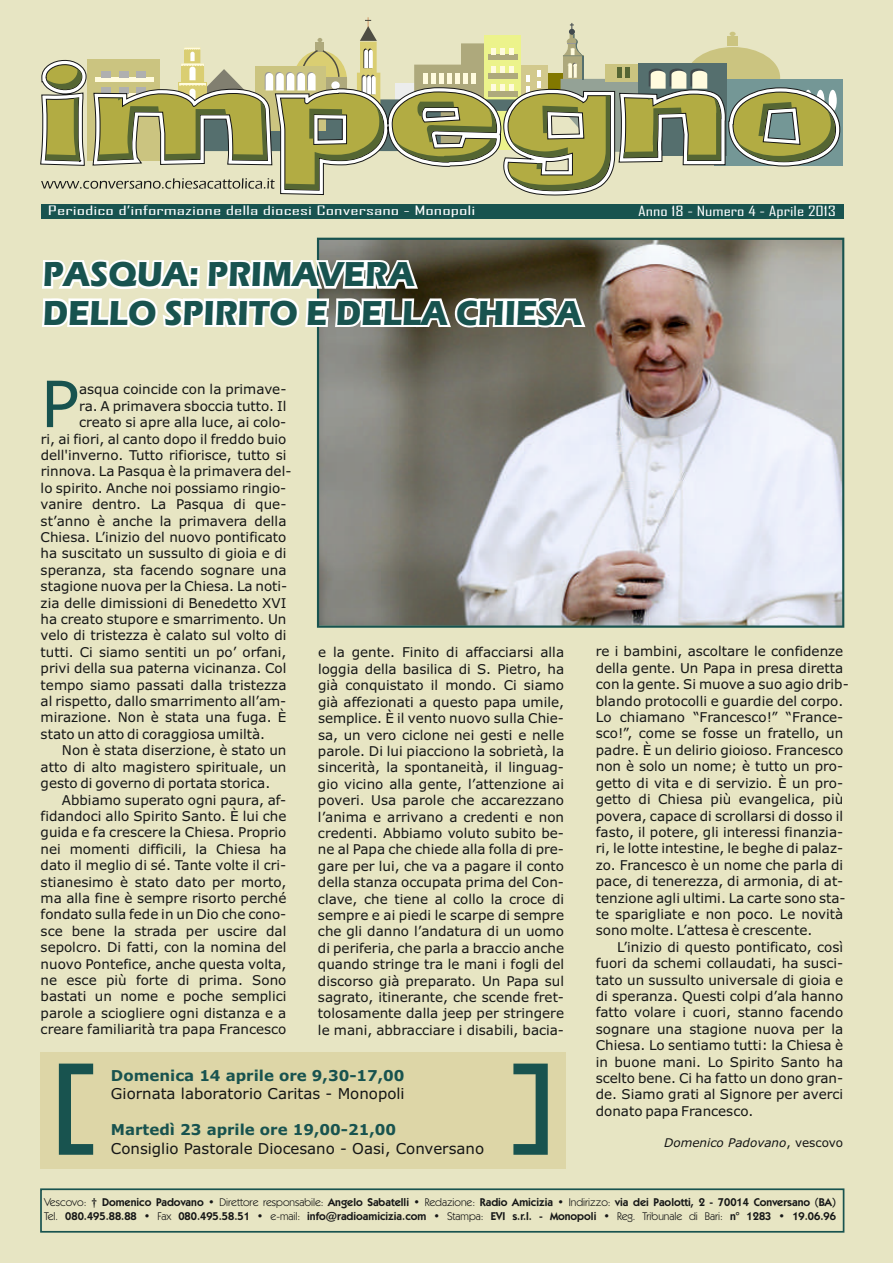
<style>
.page{position:relative;width:893px;height:1263px;background:#e7e5c3}
.page>*{position:absolute;margin:0;border:0;box-sizing:border-box;transform-origin:0 0}
.t1{font:63.75px "Verdana";color:#18534f}
.t2{font:700 36px/38.4px "Eras ITC";color:#18534f;scale:.91 1}
.t3{font:15px "Verdana";color:#151616}
.t4{font:700 15px "Verdana";color:#18534f}
.t5{font:13.5px/16.4px "Verdana";color:#151616;text-align:justify}
.t6{font:13.5px "Agency FB";color:#fff;scale:1.42 1}
.t7{font:12.45px "Agency FB";color:#fff;scale:1.79 1}
.t8{font:italic 12px "Verdana";color:#151616}
.t9{font:600 11.25px/13.5px "Kabel IT Cby BT";color:#151616}
.s1{font-style:normal}
.s2{font-weight:400}
</style>
<div class="page">
<div style="left:40px;top:1188px;width:804px;height:44px;border:2px solid #18534f"></div>
<div style="left:41px;top:204px;width:802px;height:14px;background:#18534f"></div>
<div style="left:41px;top:1052px;width:525px;height:116px;background:#ddd6a7"></div>
<svg style="left:59px;top:1063px;width:34px;height:92px"></svg>
<svg style="left:513px;top:1063px;width:35px;height:92px"></svg>
<svg style="left:317px;top:238px;width:527px;height:390px;background:#a8a6a4"></svg>
<svg style="left:42px;top:260px;width:543px;height:67px;background:#cbc9be"></svg>
<svg style="left:40px;top:17px;width:801px;height:179px"></svg>
<svg style="left:45px;top:64px;width:791px;height:127px"></svg>
<svg style="left:45px;top:68px;width:790px;height:123px"></svg>
<svg style="left:560px;top:23px;width:79px;height:129px"></svg>
<p class="t7" style="left:48px;top:206px;width:240px">Periodico d’informazione della diocesi Conversano - Monopoli</p>
<p class="t6" style="left:638px;top:205px;width:141px">Anno 18 - Numero 4 - Aprile 2013</p>
<h2 class="t2" style="left:43px;top:259px;width:594px">PASQUA: PRIMAVERA<br>DELLO SPIRITO E DELLA CHIESA</h2>
<h1 class="t1" style="left:41px;top:378px;width:40px">P</h1>
<p class="t5" style="left:79px;top:382px;width:209px">asqua coincide con la primave-</p>
<p class="t5" style="left:79px;top:399px;width:209px">ra. A primavera sboccia tutto. Il</p>
<p class="t5" style="left:79px;top:415px;width:209px">creato si apre alla luce, ai colo-</p>
<p class="t5" style="left:41px;top:432px;width:247px">ri, ai fiori, al canto dopo il freddo buio</p>
<p class="t5" style="left:41px;top:448px;width:247px">dell'inverno. Tutto rifiorisce, tutto si</p>
<p class="t5" style="left:41px;top:464px;width:252px">rinnova. La Pasqua è la primavera del-</p>
<p class="t5" style="left:41px;top:481px;width:247px">lo spirito. Anche noi possiamo ringio-</p>
<p class="t5" style="left:41px;top:497px;width:247px">vanire dentro. La Pasqua di que-</p>
<p class="t5" style="left:41px;top:514px;width:247px">st’anno è anche la primavera della</p>
<p class="t5" style="left:41px;top:530px;width:247px">Chiesa. L’inizio del nuovo pontificato</p>
<p class="t5" style="left:41px;top:546px;width:247px">ha suscitato un sussulto di gioia e di</p>
<p class="t5" style="left:41px;top:563px;width:247px">speranza, sta facendo sognare una</p>
<p class="t5" style="left:41px;top:579px;width:248px">stagione nuova per la Chiesa. La noti-</p>
<p class="t5" style="left:41px;top:596px;width:247px">zia delle dimissioni di Benedetto XVI</p>
<p class="t5" style="left:41px;top:612px;width:247px">ha creato stupore e smarrimento. Un</p>
<p class="t5" style="left:41px;top:628px;width:247px">velo di tristezza è calato sul volto di</p>
<p class="t5" style="left:41px;top:645px;width:247px">tutti. Ci siamo sentiti un po’ orfani,</p>
<p class="t5" style="left:41px;top:661px;width:247px">privi della sua paterna vicinanza. Col</p>
<p class="t5" style="left:41px;top:678px;width:247px">tempo siamo passati dalla tristezza</p>
<p class="t5" style="left:41px;top:694px;width:247px">al rispetto, dallo smarrimento all’am-</p>
<p class="t5" style="left:41px;top:710px;width:247px">mirazione. Non è stata una fuga. È</p>
<p class="t5" style="left:41px;top:727px;width:226px">stato un atto di coraggiosa umiltà.</p>
<p class="t5" style="left:62px;top:743px;width:226px">Non è stata diserzione, è stato un</p>
<p class="t5" style="left:41px;top:760px;width:247px">atto di alto magistero spirituale, un</p>
<p class="t5" style="left:41px;top:776px;width:231px">gesto di governo di portata storica.</p>
<p class="t5" style="left:62px;top:792px;width:226px">Abbiamo superato ogni paura, af-</p>
<p class="t5" style="left:41px;top:809px;width:247px">fidandoci allo Spirito Santo. È lui che</p>
<p class="t5" style="left:41px;top:825px;width:247px">guida e fa crescere la Chiesa. Proprio</p>
<p class="t5" style="left:41px;top:842px;width:247px">nei momenti difficili, la Chiesa ha</p>
<p class="t5" style="left:41px;top:858px;width:247px">dato il meglio di sé. Tante volte il cri-</p>
<p class="t5" style="left:41px;top:875px;width:247px">stianesimo è stato dato per morto,</p>
<p class="t5" style="left:41px;top:891px;width:247px">ma alla fine è sempre risorto perché</p>
<p class="t5" style="left:41px;top:907px;width:247px">fondato sulla fede in un Dio che cono-</p>
<p class="t5" style="left:41px;top:924px;width:247px">sce bene la strada per uscire dal</p>
<p class="t5" style="left:41px;top:940px;width:247px">sepolcro. Di fatti, con la nomina del</p>
<p class="t5" style="left:41px;top:957px;width:247px">nuovo Pontefice, anche questa volta,</p>
<p class="t5" style="left:41px;top:973px;width:247px">ne esce più forte di prima. Sono</p>
<p class="t5" style="left:41px;top:989px;width:247px">bastati un nome e poche semplici</p>
<p class="t5" style="left:41px;top:1006px;width:247px">parole a sciogliere ogni distanza e a</p>
<p class="t5" style="left:41px;top:1022px;width:247px">creare familiarità tra papa Francesco</p>
<p class="t5" style="left:318px;top:645px;width:248px">e la gente. Finito di affacciarsi alla loggia della basilica di S. Pietro, ha già conquistato il mondo. Ci siamo già affezionati a questo papa umile, semplice. È il vento nuovo sulla Chie&shy;sa, un vero ciclone nei gesti e nelle parole. Di lui piacciono la sobrietà, la sincerità, la spontaneità, il linguag&shy;gio vicino alla gente, l’attenzione ai poveri. Usa parole che accarezzano l’anima e arrivano a credenti e non credenti. Abbiamo voluto subito be&shy;ne al Papa che chiede alla folla di pre&shy;gare per lui, che va a pagare il conto della stanza occupata prima del Con&shy;clave, che tiene al collo la croce di sempre e ai piedi le scarpe di sempre che gli danno l’andatura di un uomo di periferia, che parla a braccio anche quando stringe tra le mani i fogli del discorso già preparato. Un Papa sul sagrato, itinerante, che scende fret&shy;tolosamente dalla jeep per stringere le mani, abbracciare i disabili, bacia-</p>
<p class="t5" style="left:596px;top:644px;width:254px;text-align:left">re i bambini, ascoltare le confidenze della gente. Un Papa in presa diretta con la gente. Si muove a suo agio drib&shy;blando protocolli e guardie del corpo.<br>Lo chiamano “Francesco!” “France&shy;sco!”, come se fosse un fratello, un padre. È un delirio gioioso. Francesco non è solo un nome; è tutto un pro&shy;getto di vita e di servizio. È un pro&shy;getto di Chiesa più evangelica, più povera, capace di scrollarsi di dosso il fasto, il potere, gli interessi finanzia&shy;ri, le lotte intestine, le beghe di palaz&shy;zo. Francesco è un nome che parla di pace, di tenerezza, di armonia, di at&shy;tenzione agli ultimi. La carte sono sta&shy;te sparigliate e non poco. Le novità sono molte. L’attesa è crescente.</p>
<p class="t5" style="left:596px;top:940px;width:249px;text-indent:21px">L’inizio di questo pontificato, così fuori da schemi collaudati, ha susci&shy;tato un sussulto universale di gioia e di speranza. Questi colpi d’ala hanno fatto volare i cuori, stanno facendo sognare una stagione nuova per la Chiesa. Lo sentiamo tutti: la Chiesa è in buone mani. Lo Spirito Santo ha scelto bene. Ci ha fatto un dono gran&shy;de. Siamo grati al Signore per averci donato papa Francesco.</p>
<p class="t8" style="left:664px;top:1138px;width:181px">Domenico Padovano<span class="s1">, vescovo</span></p>
<p class="t4" style="left:111px;top:1069px;width:295px">Domenica 14 aprile ore 9,30-17,00</p>
<p class="t3" style="left:111px;top:1087px;width:295px">Giornata laboratorio Caritas - Monopoli</p>
<p class="t4" style="left:111px;top:1124px;width:287px">Martedì 23 aprile ore 19,00-21,00</p>
<p class="t3" style="left:111px;top:1142px;width:375px">Consiglio Pastorale Diocesano - Oasi, Conversano</p>
<p class="t9" style="left:44px;top:1197px;width:793px"><span class="s2">Vescovo:</span> † Domenico Padovano <span class="s2">• Direttore responsabile:</span> Angelo Sabatelli <span class="s2">• Redazione:</span> Radio Amicizia <span class="s2">• Indirizzo:</span> via dei Paolotti, 2 - 70014 Conversano (BA)<br><span class="s2">Tel.</span> 080.495.88.88 <span class="s2">• Fax</span> 080.495.58.51 <span class="s2">• e-mail:</span> info@radioamicizia.com <span class="s2">• Stampa:</span> EVI s.r.l. - Monopoli <span class="s2">• Reg. Tribunale di Bari:</span> n° 1283 <span class="s2">•</span> 19.06.96</p>
</div>
